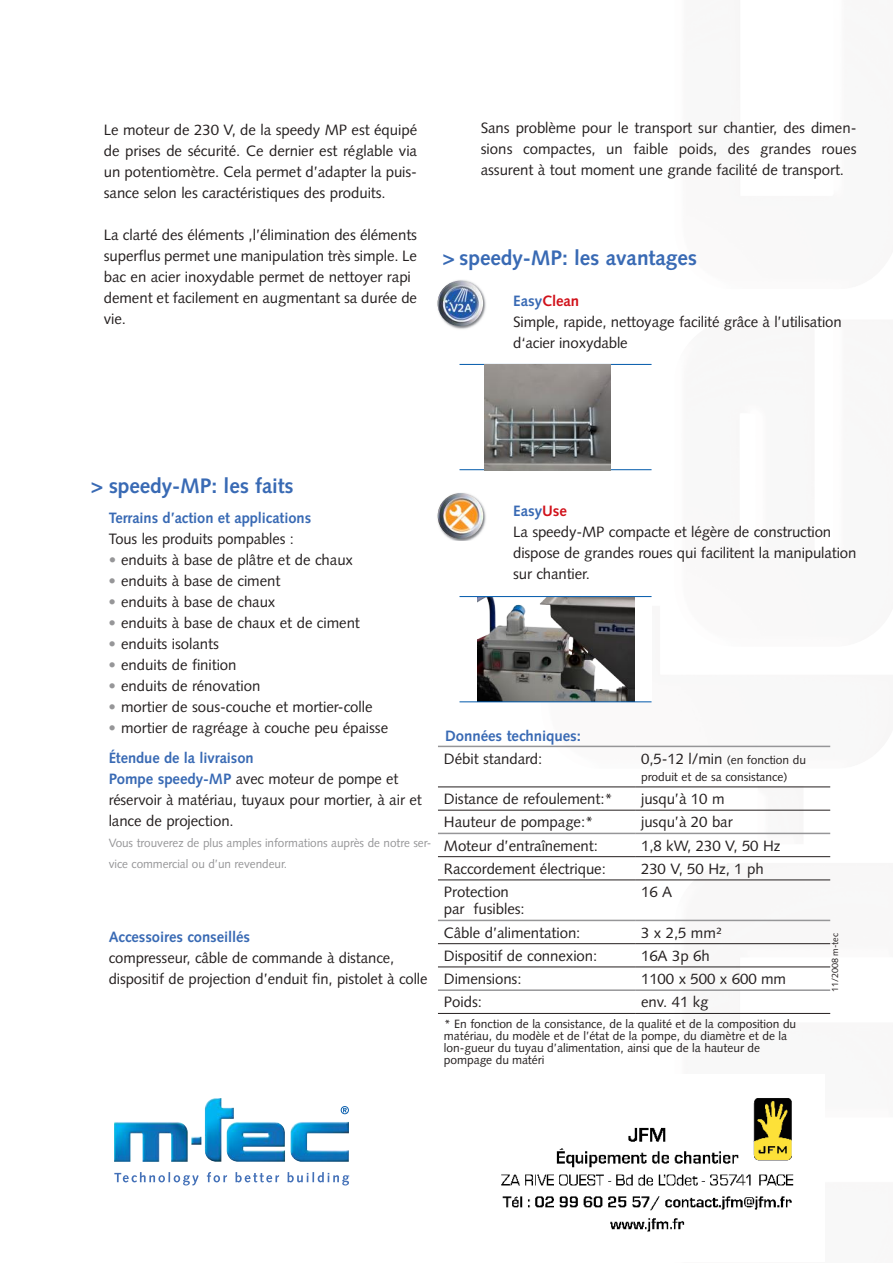
<style>
.page{position:relative;width:893px;height:1263px;background:#fff}
.page>*{position:absolute;margin:0;border:0;box-sizing:border-box;transform-origin:0 0}
.t1{font:700 21px "Syntax LT Std";letter-spacing:-.005em;color:#396ab4}
.t2{font:15px/21px "Syntax LT Std";letter-spacing:-.005em;color:#241f1f}
.t3{font:700 15px "Syntax LT Std";letter-spacing:-.005em;color:#396ab4}
.t4{font:12px/11.9px "Syntax LT Std";letter-spacing:-.005em;color:#241f1f}
.t5{font:12px/21px "Syntax LT Std";letter-spacing:-.005em;color:#969698}
.t6{font:9px "Syntax LT Std";color:#241f1f}
.s1{font-weight:700;color:#396ab4}
.s2{font-weight:700;color:#d1111a}
.s3{color:#969698}
.s4{font-size:15px}
</style>
<div class="page">
<img style="left:437px;top:280px;width:49px;height:49px">
<img style="left:114px;top:1098px;width:235px;height:64px">
<svg style="left:114px;top:1172px;width:85px;height:13px"></svg>
<svg style="left:207px;top:1172px;width:20px;height:10px"></svg>
<svg style="left:235px;top:1172px;width:44px;height:10px"></svg>
<svg style="left:288px;top:1172px;width:61px;height:13px"></svg>
<svg style="left:341px;top:1106px;width:8px;height:8px"></svg>
<hr style="left:459px;top:364px;width:193px;height:1px;background:#0059ab">
<hr style="left:459px;top:469px;width:193px;height:1px;background:#0059ab">
<img style="left:477px;top:597px;width:157px;height:104px">
<hr style="left:459px;top:596px;width:193px;height:1px;background:#0059ab">
<hr style="left:459px;top:701px;width:193px;height:1px;background:#0059ab">
<img style="left:438px;top:281px;width:45px;height:45px;border-radius:23px">
<img style="left:437px;top:493px;width:49px;height:48px">
<img style="left:438px;top:493px;width:45px;height:45px;border-radius:23px">
<img style="left:484px;top:364px;width:127px;height:106px">
<hr style="left:438px;top:746px;width:197px;height:1px;background:#969698">
<hr style="left:635px;top:746px;width:195px;height:1px;background:#969698">
<hr style="left:438px;top:833px;width:197px;height:1px;background:#969698">
<hr style="left:635px;top:833px;width:195px;height:1px;background:#969698">
<hr style="left:438px;top:920px;width:197px;height:1px;background:#969698">
<hr style="left:635px;top:920px;width:195px;height:1px;background:#969698">
<hr style="left:438px;top:989px;width:197px;height:2px;background:#969698">
<hr style="left:635px;top:989px;width:195px;height:2px;background:#969698">
<hr style="left:438px;top:787px;width:197px;height:1px;background:#241f1f">
<hr style="left:635px;top:787px;width:195px;height:1px;background:#241f1f">
<hr style="left:438px;top:810px;width:197px;height:1px;background:#241f1f">
<hr style="left:635px;top:810px;width:195px;height:1px;background:#241f1f">
<hr style="left:438px;top:856px;width:197px;height:1px;background:#241f1f">
<hr style="left:635px;top:856px;width:195px;height:1px;background:#241f1f">
<hr style="left:438px;top:880px;width:197px;height:1px;background:#241f1f">
<hr style="left:635px;top:880px;width:195px;height:1px;background:#241f1f">
<hr style="left:438px;top:943px;width:197px;height:1px;background:#241f1f">
<hr style="left:635px;top:943px;width:195px;height:1px;background:#241f1f">
<hr style="left:438px;top:967px;width:197px;height:1px;background:#241f1f">
<hr style="left:635px;top:967px;width:195px;height:1px;background:#241f1f">
<hr style="left:438px;top:1013px;width:197px;height:1px;background:#241f1f">
<hr style="left:635px;top:1013px;width:195px;height:1px;background:#241f1f">
<img style="left:501px;top:1098px;width:293px;height:135px">
<p class="t2" style="left:104px;top:121px;width:315px;text-align:justify">Le moteur de 230 V, de la speedy MP est équipé de prises de sécurité. Ce dernier est réglable via un potentiomètre. Cela permet d’adapter la puis&shy;sance selon les caractéristiques des produits.</p>
<p class="t2" style="left:104px;top:226px;width:315px">La clarté des éléments ,l’élimination des éléments superflus permet une manipulation très simple. Le bac en acier inoxydable permet de nettoyer rapi dement et facilement en augmentant sa durée de vie.</p>
<p class="t2" style="left:481px;top:119px;width:377px;text-align:justify">Sans problème pour le transport sur chantier, des dimen&shy;sions compactes, un faible poids, des grandes roues assurent à tout moment une grande facilité de transport.</p>
<h1 class="t1" style="left:442px;top:247px;width:256px">&gt; speedy-MP: les avantages</h1>
<p class="t2" style="left:513px;top:292px;width:330px"><span class="s1">Easy</span><span class="s2">Clean<br></span>Simple, rapide, nettoyage facilité grâce à l’utilisation d‘acier inoxydable</p>
<h1 class="t1" style="left:91px;top:474px;width:204px">&gt; speedy-MP: les faits</h1>
<p class="t3" style="left:109px;top:510px;width:204px">Terrains d’action et applications</p>
<p class="t2" style="left:109px;top:530px;width:187px">Tous les produits pompables :</p>
<p class="t2" style="left:109px;top:551px;width:246px"><span class="s3">•</span> enduits à base de plâtre et de chaux</p>
<p class="t2" style="left:109px;top:572px;width:173px"><span class="s3">•</span> enduits à base de ciment</p>
<p class="t2" style="left:109px;top:593px;width:168px"><span class="s3">•</span> enduits à base de chaux</p>
<p class="t2" style="left:109px;top:614px;width:253px"><span class="s3">•</span> enduits à base de chaux et de ciment</p>
<p class="t2" style="left:109px;top:635px;width:112px"><span class="s3">•</span> enduits isolants</p>
<p class="t2" style="left:109px;top:656px;width:129px"><span class="s3">•</span> enduits de finition</p>
<p class="t2" style="left:109px;top:677px;width:153px"><span class="s3">•</span> enduits de rénovation</p>
<p class="t2" style="left:109px;top:698px;width:265px"><span class="s3">•</span> mortier de sous-couche et mortier-colle</p>
<p class="t2" style="left:109px;top:714px;width:281px;line-height:30px"><span class="s3">•</span> mortier de ragréage à couche peu épaisse<br><span class="s1">Étendue de la livraison</span></p>
<p class="t2" style="left:109px;top:770px;width:315px"><span class="s1">Pompe speedy-MP</span> avec moteur de pompe et réservoir à matériau, tuyaux pour mortier, à air et lance de projection.</p>
<p class="t5" style="left:109px;top:833px;width:324px">Vous trouverez de plus amples informations auprès de notre ser&shy;vice commercial ou d’un revendeur.</p>
<p class="t3" style="left:109px;top:929px;width:143px">Accessoires conseillés</p>
<p class="t2" style="left:109px;top:949px;width:320px">compresseur, câble de commande à distance, dispositif de projection d’enduit fin, pistolet à colle</p>
<p class="t2" style="left:513px;top:502px;width:345px"><span class="s1">Easy</span><span class="s2">Use<br></span>La speedy-MP compacte et légère de construction dispose de grandes roues qui facilitent la manipulation sur chantier.</p>
<p class="t3" style="left:445px;top:727px;width:137px">Données techniques:</p>
<p class="t2" style="left:444px;top:749px;width:100px">Débit standard:</p>
<p class="t4" style="left:641px;top:752px;width:166px;line-height:17.2px"><span class="s4">0,5-12 l/min</span> (en fonction du produit et de sa consistance)</p>
<p class="t2" style="left:444px;top:790px;width:170px">Distance de refoulement:*</p>
<p class="t2" style="left:641px;top:790px;width:85px">jusqu’à 10 m</p>
<p class="t2" style="left:444px;top:813px;width:151px">Hauteur de pompage:*</p>
<p class="t2" style="left:641px;top:813px;width:93px">jusqu’à 20 bar</p>
<p class="t2" style="left:444px;top:836px;width:155px">Moteur d’entraînement:</p>
<p class="t2" style="left:641px;top:836px;width:141px">1,8 kW, 230 V, 50 Hz</p>
<p class="t2" style="left:444px;top:860px;width:163px">Raccordement électrique:</p>
<p class="t2" style="left:641px;top:860px;width:124px">230 V, 50 Hz, 1 ph</p>
<p class="t2" style="left:444px;top:885px;width:82px;line-height:17.2px">Protection par fusibles:</p>
<p class="t2" style="left:641px;top:883px;width:33px">16 A</p>
<p class="t2" style="left:444px;top:923px;width:138px">Câble d’alimentation:</p>
<p class="t2" style="left:641px;top:923px;width:82px">3 x 2,5 mm²</p>
<p class="t2" style="left:444px;top:947px;width:155px">Dispositif de connexion:</p>
<p class="t2" style="left:641px;top:947px;width:70px">16A 3p 6h</p>
<p class="t2" style="left:444px;top:970px;width:79px">Dimensions:</p>
<p class="t2" style="left:641px;top:970px;width:147px">1100 x 500 x 600 mm</p>
<p class="t2" style="left:444px;top:993px;width:39px">Poids:</p>
<p class="t2" style="left:641px;top:993px;width:69px">env. 41 kg</p>
<p class="t4" style="left:444px;top:1019px;width:354px">* En fonction de la consistance, de la qualité et de la composition du matériau, du modèle et de l’état de la pompe, du diamètre et de la lon-gueur du tuyau d’alimentation, ainsi que de la hauteur de pompage du matéri</p>
<p class="t6" style="left:831px;top:992px;width:61px;rotate:-90deg">11/2008 m-tec</p>
</div>
